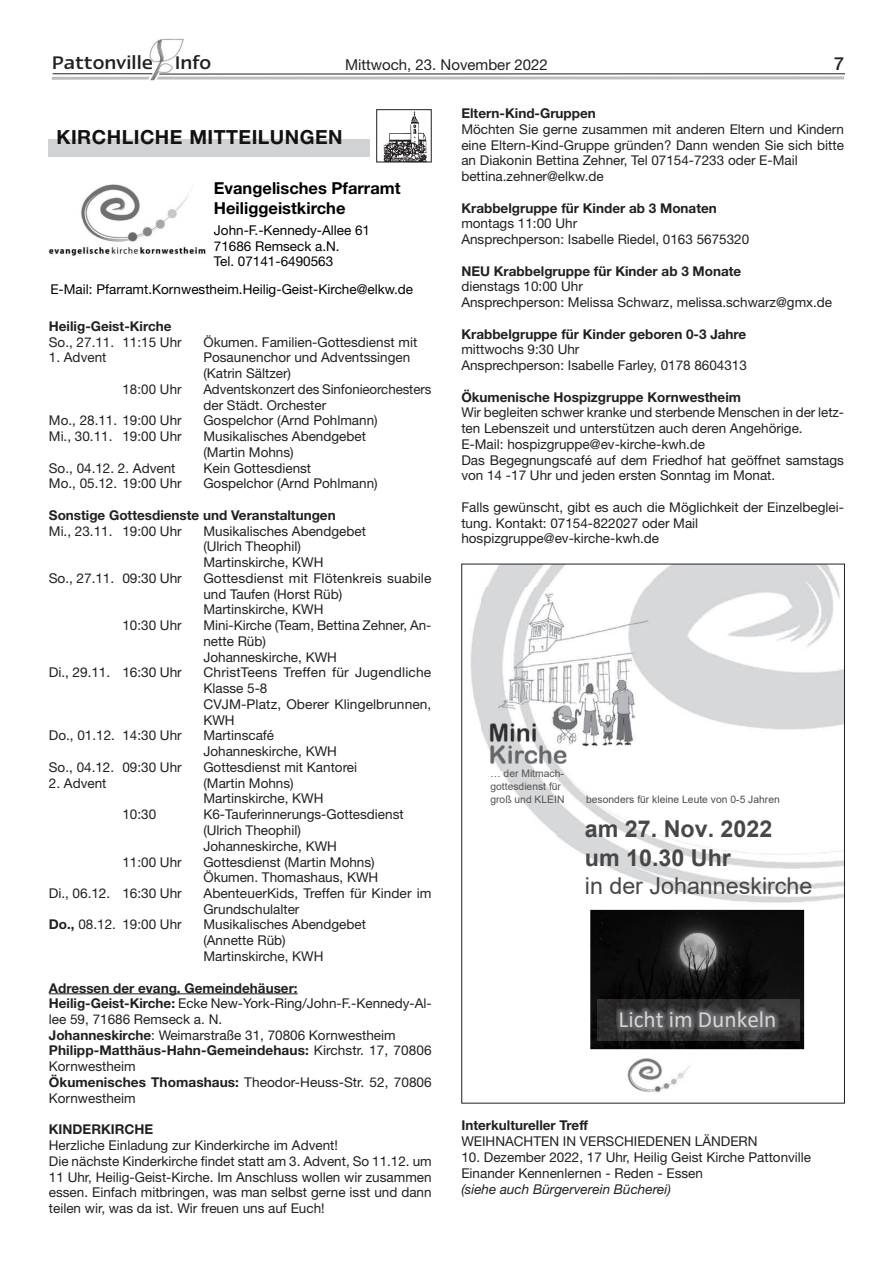
<style>
.page{position:relative;width:893px;height:1263px;background:#fff}
.page>*{position:absolute;margin:0;border:0;box-sizing:border-box;transform-origin:0 0}
.t1{font:700 23.25px/28.8px "Arial";color:#474747}
.t2{font:23.25px "Arial";color:#474747}
.t3{font:23.25px "Calibri";color:#d6d6d6}
.t4{font:500 21px "Linotype Ergo";color:#231f20}
.t5{font:700 19.5px "Helvetica Neue LT Std";letter-spacing:.025em;color:#121212}
.t6{font:500 18px "Helvetica Neue LT Std";color:#231f20}
.t7{font:700 16.5px/19.8px "Helvetica Neue LT Std";color:#000}
.t8{font:15px "Helvetica Neue LT Std";color:#231f20}
.t9{font:13.5px/15.8px "Helvetica Neue LT Std";color:#231f20}
.t10{font:700 13.5px "Helvetica Neue LT Std";color:#231f20}
.t11{font:13.5px/15.8px "Helvetica Neue LT Std";color:#000}
.t12{font:italic 13.5px "Helvetica Neue LT Std";color:#231f20}
.t13{font:10.35px/12.9px "Arial";color:#525252}
.t14{font:10.35px "Arial";color:#4c4c4c}
.s1{font-weight:700}
</style>
<div class="page">
<img style="left:135px;top:38px;width:50px;height:43px">
<hr style="left:53px;top:73px;width:99px;height:1px;background:#231f20">
<svg style="left:52px;top:77px;width:98px;height:3px"></svg>
<svg style="left:157px;top:76px;width:687px;height:3px;background:#c7c8ca"></svg>
<hr style="left:159px;top:73px;width:685px;height:1px;background:#231f20">
<hr style="left:49px;top:993px;width:249px;height:1px;background:#231f20">
<div style="left:49px;top:139px;width:321px;height:17px;background:#d1d2d4"></div>
<svg style="left:383px;top:111px;width:44px;height:49px"></svg>
<div style="left:376px;top:109px;width:56px;height:53px;border:1px solid #231f20"></div>
<img style="left:49px;top:184px;width:157px;height:72px">
<img style="left:627px;top:1058px;width:63px;height:35px">
<img style="left:471px;top:566px;width:369px;height:88px">
<img style="left:470px;top:654px;width:87px;height:182px">
<img style="left:654px;top:654px;width:189px;height:271px">
<img style="left:557px;top:770px;width:97px;height:140px">
<img style="left:481px;top:587px;width:183px;height:183px">
<img style="left:590px;top:910px;width:214px;height:139px">
<img style="left:597px;top:1000px;width:203px;height:40px">
<h2 class="t4" style="left:52px;top:53px;width:161px">Pattonville Info</h2>
<p class="t8" style="left:345px;top:56px;width:204px">Mittwoch, 23. November 2022</p>
<h3 class="t6" style="left:834px;top:53px;width:12px">7</h3>
<h3 class="t5" style="left:56px;top:125px;width:288px">KIRCHLICHE MITTEILUNGEN</h3>
<p class="t7" style="left:214px;top:178px;width:188px">Evangelisches Pfarramt<br>Heiliggeistkirche</p>
<p class="t11" style="left:214px;top:222px;width:158px">John-F.-Kennedy-Allee 61<br>71686 Remseck a.N.<br>Tel. 07141-6490563</p>
<p class="t11" style="left:50px;top:281px;width:364px">E-Mail: Pfarramt.Kornwestheim.Heilig-Geist-Kirche@elkw.de</p>
<p class="t10" style="left:49px;top:318px;width:124px">Heilig-Geist-Kirche</p>
<p class="t9" style="left:49px;top:334px;width:134px">So., 27.11. 11:15 Uhr</p>
<p class="t9" style="left:203px;top:334px;width:215px">Ökumen. Familien-Gottesdienst mit</p>
<p class="t9" style="left:49px;top:350px;width:59px">1. Advent</p>
<p class="t9" style="left:203px;top:350px;width:208px">Posaunenchor und Adventssingen (Katrin Sältzer)</p>
<p class="t9" style="left:122px;top:381px;width:61px">18:00 Uhr</p>
<p class="t9" style="left:203px;top:381px;width:230px">Adventskonzert des Sinfonieorchesters der Städt. Orchester</p>
<p class="t9" style="left:49px;top:413px;width:134px">Mo., 28.11. 19:00 Uhr</p>
<p class="t9" style="left:203px;top:413px;width:176px">Gospelchor (Arnd Pohlmann)</p>
<p class="t9" style="left:49px;top:428px;width:134px">Mi., 30.11. 19:00 Uhr</p>
<p class="t9" style="left:203px;top:428px;width:164px">Musikalisches Abendgebet (Martin Mohns)</p>
<p class="t9" style="left:49px;top:460px;width:128px">So., 04.12. 2. Advent</p>
<p class="t9" style="left:203px;top:460px;width:109px">Kein Gottesdienst</p>
<p class="t9" style="left:49px;top:476px;width:134px">Mo., 05.12. 19:00 Uhr</p>
<p class="t9" style="left:203px;top:476px;width:176px">Gospelchor (Arnd Pohlmann)</p>
<p class="t10" style="left:49px;top:507px;width:288px">Sonstige Gottesdienste und Veranstaltungen</p>
<p class="t9" style="left:49px;top:523px;width:134px">Mi., 23.11. 19:00 Uhr</p>
<p class="t9" style="left:203px;top:523px;width:164px">Musikalisches Abendgebet (Ulrich Theophil)<br>Martinskirche, KWH</p>
<p class="t9" style="left:49px;top:570px;width:134px">So., 27.11. 09:30 Uhr</p>
<p class="t9" style="left:203px;top:570px;width:230px">Gottesdienst mit Flötenkreis suabile und Taufen (Horst Rüb)<br>Martinskirche, KWH</p>
<p class="t9" style="left:122px;top:617px;width:61px">10:30 Uhr</p>
<p class="t9" style="left:203px;top:617px;width:230px">Mini-Kirche (Team, Bettina Zehner, An&shy;nette Rüb)<br>Johanneskirche, KWH</p>
<p class="t9" style="left:49px;top:665px;width:134px">Di., 29.11. 16:30 Uhr</p>
<p class="t9" style="left:203px;top:665px;width:230px">ChristTeens Treffen für Jugendliche<br>Klasse 5-8<br>CVJM-Platz, Oberer Klingelbrunnen,<br>KWH</p>
<p class="t9" style="left:49px;top:728px;width:134px">Do., 01.12. 14:30 Uhr</p>
<p class="t9" style="left:203px;top:728px;width:135px">Martinscafé<br>Johanneskirche, KWH</p>
<p class="t9" style="left:49px;top:759px;width:134px">So., 04.12. 09:30 Uhr</p>
<p class="t9" style="left:203px;top:759px;width:155px">Gottesdienst mit Kantorei</p>
<p class="t9" style="left:49px;top:775px;width:59px">2. Advent</p>
<p class="t9" style="left:203px;top:775px;width:122px">(Martin Mohns)<br>Martinskirche, KWH</p>
<p class="t9" style="left:122px;top:806px;width:35px">10:30</p>
<p class="t9" style="left:203px;top:806px;width:202px">K6-Tauferinnerungs-Gottesdienst (Ulrich Theophil)<br>Johanneskirche, KWH</p>
<p class="t9" style="left:122px;top:854px;width:61px">11:00 Uhr</p>
<p class="t9" style="left:203px;top:854px;width:176px">Gottesdienst (Martin Mohns)<br>Ökumen. Thomashaus, KWH</p>
<p class="t9" style="left:49px;top:885px;width:134px">Di., 06.12. 16:30 Uhr</p>
<p class="t9" style="left:203px;top:885px;width:230px">AbenteuerKids, Treffen für Kinder im<br>Grundschulalter</p>
<p class="t9" style="left:49px;top:917px;width:134px"><span class="s1">Do.,</span> 08.12. 19:00 Uhr</p>
<p class="t9" style="left:203px;top:917px;width:164px">Musikalisches Abendgebet (Annette Rüb)<br>Martinskirche, KWH</p>
<p class="t9" style="left:49px;top:980px;width:384px"><span class="s1">Adressen der evang. Gemeindehäuser:<br>Heilig-Geist-Kirche:</span> Ecke New-York-Ring/John-F.-Kennedy-Al&shy;lee 59, 71686 Remseck a. N.<br><span class="s1">Johanneskirche</span>: Weimarstraße 31, 70806 Kornwestheim <span class="s1">Philipp-Matthäus-Hahn-Gemeindehaus:</span> Kirchstr. 17, 70806<br>Kornwestheim<br><span class="s1">Ökumenisches Thomashaus:</span> Theodor-Heuss-Str. 52, 70806<br>Kornwestheim</p>
<p class="t10" style="left:49px;top:1121px;width:106px">KINDERKIRCHE</p>
<p class="t9" style="left:49px;top:1137px;width:384px">Herzliche Einladung zur Kinderkirche im Advent!<br>Die nächste Kinderkirche findet statt am 3. Advent, So 11.12. um 11 Uhr, Heilig-Geist-Kirche. Im Anschluss wollen wir zusammen essen. Einfach mitbringen, was man selbst gerne isst und dann teilen wir, was da ist. Wir freuen uns auf Euch!</p>
<p class="t10" style="left:461px;top:105px;width:136px">Eltern-Kind-Gruppen</p>
<p class="t9" style="left:461px;top:121px;width:384px">Möchten Sie gerne zusammen mit anderen Eltern und Kindern eine Eltern-Kind-Gruppe gründen? Dann wenden Sie sich bitte an Diakonin Bettina Zehner, Tel 07154-7233 oder E-Mail bettina.zehner@elkw.de</p>
<p class="t10" style="left:461px;top:199px;width:257px">Krabbelgruppe für Kinder ab 3 Monaten</p>
<p class="t9" style="left:461px;top:215px;width:289px">montags 11:00 Uhr<br>Ansprechperson: Isabelle Riedel, 0163 5675320</p>
<p class="t10" style="left:461px;top:262px;width:281px">NEU Krabbelgruppe für Kinder ab 3 Monate</p>
<p class="t9" style="left:461px;top:279px;width:372px">dienstags 10:00 Uhr<br>Ansprechperson: Melissa Schwarz, melissa.schwarz@gmx.de</p>
<p class="t10" style="left:461px;top:325px;width:287px">Krabbelgruppe für Kinder geboren 0-3 Jahre</p>
<p class="t9" style="left:461px;top:342px;width:287px">mittwochs 9:30 Uhr<br>Ansprechperson: Isabelle Farley, 0178 8604313</p>
<p class="t10" style="left:461px;top:388px;width:281px">Ökumenische Hospizgruppe Kornwestheim</p>
<p class="t9" style="left:461px;top:404px;width:384px">Wir begleiten schwer kranke und sterbende Menschen in der letz&shy;ten Lebenszeit und unterstützen auch deren Angehörige.<br>E-Mail: hospizgruppe@ev-kirche-kwh.de<br>Das Begegnungscafé auf dem Friedhof hat geöffnet samstags von 14 -17 Uhr und jeden ersten Sonntag im Monat.</p>
<p class="t9" style="left:461px;top:499px;width:384px">Falls gewünscht, gibt es auch die Möglichkeit der Einzelbeglei&shy;tung. Kontakt: 07154-822027 oder Mail hospizgruppe@ev-kirche-kwh.de</p>
<p class="t13" style="left:490px;top:767px;width:76px">… der Mitmach&shy;gottesdienst für groß und KLEIN</p>
<p class="t14" style="left:586px;top:792px;width:195px">besonders für kleine Leute von 0-5 Jahren</p>
<h1 class="t1" style="left:585px;top:814px;width:189px">am 27. Nov. 2022 um 10.30 Uhr</h1>
<h1 class="t2" style="left:585px;top:870px;width:229px">in der Johanneskirche</h1>
<h1 class="t3" style="left:619px;top:1004px;width:159px">Licht im Dunkeln</h1>
<p class="t10" style="left:461px;top:1117px;width:128px">Interkultureller Treff</p>
<p class="t9" style="left:461px;top:1133px;width:298px">WEIHNACHTEN IN VERSCHIEDENEN LÄNDERN</p>
<p class="t9" style="left:461px;top:1149px;width:351px">10. Dezember 2022, 17 Uhr, Heilig Geist Kirche Pattonville<br>Einander Kennenlernen - Reden - Essen</p>
<p class="t12" style="left:461px;top:1180px;width:211px">(siehe auch Bürgerverein Bücherei)</p>
</div>
